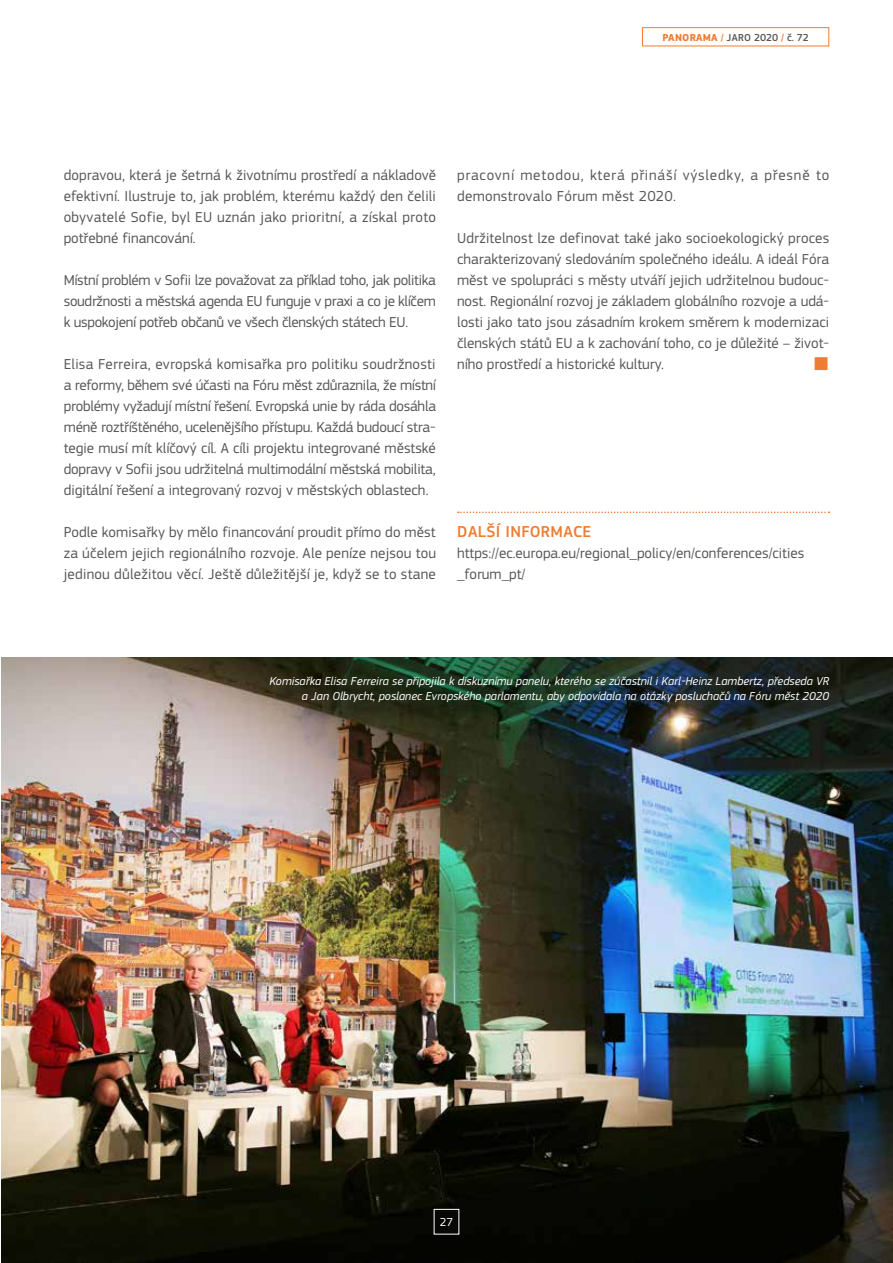
<style>
.page{position:relative;width:893px;height:1263px;background:#fff}
.page>*{position:absolute;margin:0;border:0;box-sizing:border-box;transform-origin:0 0}
.t1{font:500 16.5px "EC Square Sans Pro";letter-spacing:.02em;color:#ef7c31}
.t2{font:15px/21px "EC Square Sans Pro";color:#575756;text-align:justify}
.t3{font:15px/21px "EC Square Sans Pro";letter-spacing:.055em;color:#575756}
.t4{font:italic 12px/15px "EC Square Sans Pro";color:#fff;text-align:right}
.t5{font:12px "EC Square Sans Pro";color:#fff}
.t6{font:500 10.5px "EC Square Sans Pro";color:#575756}
.s1{font-weight:700;color:#ef7c31}
.s2{color:#ef7c31}
</style>
<div class="page">
<img style="left:1px;top:657px;width:892px;height:606px">
<div style="left:642px;top:27px;width:187px;height:19px;border:1px solid #ef7c31"></div>
<svg style="left:458px;top:511px;width:371px;height:2px"></svg>
<div style="left:273px;top:679px;width:574px;height:41px;background:#000;opacity:.75"></div>
<p class="t6" style="left:662px;top:31px;width:148px"><span class="s1">PANORAMA</span> <span class="s2">/</span> JARO 2020 <span class="s2">/</span> č. 72</p>
<p class="t2" style="left:64px;top:165px;width:374px">dopravou, která je šetrná k životnímu prostředí a nákladově efektivní. Ilustruje to, jak problém, kterému každý den čelili obyvatelé Sofie, byl EU uznán jako prioritní, a získal proto potřebné financování.</p>
<p class="t2" style="left:64px;top:270px;width:374px">Místní problém v Sofii lze považovat za příklad toho, jak politika soudržnosti a městská agenda EU funguje v praxi a co je klíčem k uspokojení potřeb občanů ve všech členských státech EU.</p>
<p class="t2" style="left:64px;top:354px;width:374px">Elisa Ferreira, evropská komisařka pro politiku soudržnosti a reformy, během své účasti na Fóru měst zdůraznila, že místní problémy vyžadují místní řešení. Evropská unie by ráda dosáhla méně roztříštěného, ucelenějšího přístupu. Každá budoucí stra&shy;tegie musí mít klíčový cíl. A cíli projektu integrované městské dopravy v Sofii jsou udržitelná multimodální městská mobilita, digitální řešení a integrovaný rozvoj v městských oblastech.</p>
<p class="t2" style="left:64px;top:522px;width:374px">Podle komisařky by mělo financování proudit přímo do měst za účelem jejich regionálního rozvoje. Ale peníze nejsou tou jedinou důležitou věcí. Ještě důležitější je, když se to stane</p>
<p class="t3" style="left:457px;top:165px;width:374px">pracovní metodou, která přináší výsledky, a přesně to demonstrovalo Fórum měst 2020.</p>
<p class="t2" style="left:457px;top:228px;width:374px">Udržitelnost lze definovat také jako socioekologický proces charakterizovaný sledováním společného ideálu. A ideál Fóra měst ve spolupráci s městy utváří jejich udržitelnou budouc&shy;nost. Regionální rozvoj je základem globálního rozvoje a udá&shy;losti jako tato jsou zásadním krokem směrem k modernizaci členských států EU a k zachování toho, co je důležité – život&shy;ního prostředí a historické kultury.</p>
<p class="t1" style="left:457px;top:522px;width:136px">DALŠÍ INFORMACE</p>
<p class="t2" style="left:457px;top:543px;width:349px">https://ec.europa.eu/regional_policy/en/conferences/cities _forum_pt/</p>
<p class="t4" style="left:269px;top:674px;width:561px">Komisařka Elisa Ferreira se připojila k diskuznímu panelu, kterého se zúčastnil i Karl-Heinz Lambertz, předseda VR a Jan Olbrycht, poslanec Evropského parlamentu, aby odpovídala na otázky posluchačů na Fóru měst 2020</p>
<p class="t5" style="left:440px;top:1215px;width:15px">27</p>
</div>
